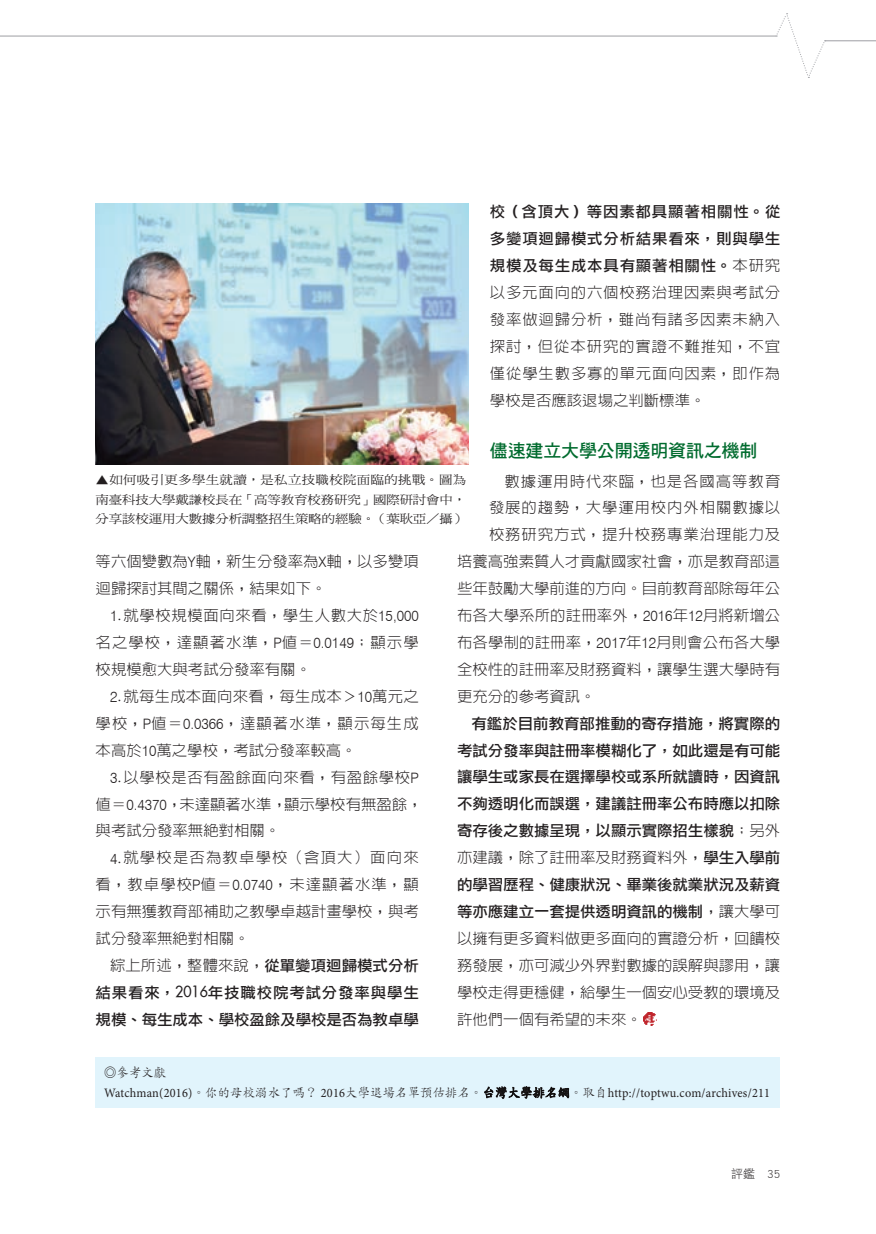
<style>
.page{position:relative;width:876px;height:1234px;background:#fff}
.page>*{position:absolute;margin:0;border:0;box-sizing:border-box;transform-origin:0 0}
.內文中標{font:18px "DF Hei Std W7";letter-spacing:-.01em;color:#006b2e}
.內文LH{font:300 15px/26.8px "AR Hei B5 HK";color:#231f20;text-align:justify}
.內文LH-2{font:15px/27.2px "DF Li Hei Md WIN BF";color:#231f20;text-align:justify}
.內文LH-3{font:300 15px "AR Hei B5 HK";letter-spacing:.06em;color:#231f20}
.資料來源{font:12.9px "Minion Pro";letter-spacing:.015em;color:#231f20;scale:.95 1}
.資料來源-2{font:12.9px "DF Kai Shu Std W3";color:#231f20;scale:.95 1}
.圖說{font:12px/19.5px "DF Ming Std W5";letter-spacing:-.01em;color:#231f20;text-align:justify;scale:1.12 1}
.t1{font:12px "DF Hei Std W3";color:#231f20}
.s1{font-family:"DF Li Hei Md WIN BF";font-weight:400}
.s2{font-family:"Swiss 721 BT"}
.s3{font-family:"AR Hei B5 HK";font-weight:300}
.s4{font-family:"Swiss 721 BT";font-size:14.4px}
.s5{font-family:"Futura Extended";font-weight:400;font-size:14.4px}
.s6{font-family:"Futura Extended"}
.s7{font-family:"DF Kai Shu Std W3"}
.s8{font-family:"DF Kai Shu Std W3";color:#000}
</style>
<div class="page">
<hr style="left:0;top:35px;width:776px;height:2px;background:#a8a9ad">
<hr style="left:825px;top:40px;width:51px;height:1px;background:#a8a9ad">
<svg style="left:776px;top:13px;width:50px;height:65px"></svg>
<svg style="left:643px;top:1012px;width:13px;height:13px"></svg>
<div style="left:96px;top:1056px;width:684px;height:51px;background:#e1f4fc"></div>
<svg style="left:484px;top:1086px;width:85px;height:12px"></svg>
<img style="left:96px;top:203px;width:373px;height:262px">
<p class="內文LH" style="left:490px;top:197px;width:292px"><span class="s1">校（含頂大）等因素都具顯著相關性。從多變項迴歸模式分析結果看來，則與學生規模及每生成本具有顯著相關性。</span>本研究以多元面向的六個校務治理因素與考試分發率做迴歸分析，雖尚有諸多因素未納入探討，但從本研究的實證不難推知，不宜僅從學生數多寡的單元面向因素，即作為學校是否應該退場之判斷標準。</p>
<p class="內文中標" style="left:490px;top:441px;width:269px">儘速建立大學公開透明資訊之機制</p>
<p class="內文LH-3" style="left:504px;top:473px;width:277px">數據運用時代來臨，也是各國高等教育</p>
<p class="內文LH-3" style="left:489px;top:500px;width:293px">發展的趨勢，大學運用校內外相關數據以</p>
<p class="內文LH-3" style="left:489px;top:527px;width:293px">校務研究方式，提升校務專業治理能力及</p>
<p class="內文LH" style="left:457px;top:548px;width:325px">培養高強素質人才貢獻國家社會，亦是教育部這</p>
<p class="內文LH" style="left:457px;top:575px;width:325px">些年鼓勵大學前進的方向。目前教育部除每年公</p>
<p class="內文LH" style="left:457px;top:602px;width:325px">布各大學系所的註冊率外，<span class="s2">2016</span>年<span class="s2">12</span>月將新增公</p>
<p class="內文LH" style="left:457px;top:628px;width:325px">布各學制的註冊率，<span class="s2">2017</span>年<span class="s2">12</span>月則會公布各大學</p>
<p class="內文LH" style="left:457px;top:655px;width:325px">全校性的註冊率及財務資料，讓學生選大學時有</p>
<p class="內文LH" style="left:457px;top:682px;width:140px">更充分的參考資訊。</p>
<p class="內文LH-2" style="left:457px;top:709px;width:325px;text-indent:14px">有鑑於目前教育部推動的寄存措施，將實際的考試分發率與註冊率模糊化了，如此還是有可能讓學生或家長在選擇學校或系所就讀時，因資訊不夠透明化而誤選，建議註冊率公布時應以扣除寄存後之數據呈現，以顯示實際招生樣貌<span class="s3">；另外亦建議，除了註冊率及財務資料外，</span>學生入學前</p>
<p class="內文LH" style="left:457px;top:869px;width:325px"><span class="s1">的學習歷程、健康狀況、畢業後就業狀況及薪資等亦應建立一套提供透明資訊的機制</span>，讓大學可以擁有更多資料做更多面向的實證分析，回饋校務發展，亦可減少外界對數據的誤解與謬用，讓學校走得更穩健，給學生一個安心受教的環境及許他們一個有希望的未來。</p>
<p class="圖說" style="left:96px;top:470px;width:332px">▲如何吸引更多學生就讀，是私立技職校院面臨的挑戰。圖為南臺科技大學戴謙校長在「高等教育校務研究」國際研討會中，分享該校運用大數據分析調整招生策略的經驗。（葉耿亞／攝）</p>
<p class="內文LH" style="left:96px;top:548px;width:325px">等六個變數為<span class="s4">Y</span>軸，新生分發率為<span class="s4">X</span>軸，以多變項迴歸探討其間之關係，結果如下。</p>
<p class="內文LH" style="left:96px;top:602px;width:325px;text-indent:14px"><span class="s2">1</span><span class="s5">.</span>就學校規模面向來看，學生人數大於<span class="s2">15</span><span class="s4">,</span><span class="s2">000</span>名之學校，達顯著水準，<span class="s4">P</span>值＝<span class="s2">0</span><span class="s4">.</span><span class="s2">0149</span>；顯示學校規模愈大與考試分發率有關。</p>
<p class="內文LH" style="left:96px;top:682px;width:325px;text-indent:14px"><span class="s2">2</span><span class="s5">.</span>就每生成本面向來看，每生成本＞<span class="s2">10</span>萬元之學校，<span class="s4">P</span>值＝<span class="s2">0</span><span class="s4">.</span><span class="s2">0366</span>，達顯著水準，顯示每生成本高於<span class="s2">10</span>萬之學校，考試分發率較高。</p>
<p class="內文LH" style="left:96px;top:763px;width:329px;text-align:left;text-indent:14px"><span class="s2">3</span><span class="s5">.</span>以學校是否有盈餘面向來看，有盈餘學校<span class="s4">P</span>值＝<span class="s2">0</span><span class="s4">.</span><span class="s2">4370</span>，未達顯著水準，顯示學校有無盈餘，與考試分發率無絕對相關。</p>
<p class="內文LH" style="left:96px;top:844px;width:325px;text-indent:14px"><span class="s2">4</span><span class="s5">.</span>就學校是否為教卓學校（含頂大）面向來看，教卓學校<span class="s4">P</span>值＝<span class="s2">0</span><span class="s4">.</span><span class="s2">0740</span>，未達顯著水準，顯示有無獲教育部補助之教學卓越計畫學校，與考試分發率無絕對相關。</p>
<p class="內文LH-2" style="left:96px;top:953px;width:325px;line-height:26.2px;text-indent:14px"><span class="s3">綜上所述，整體來說，</span>從單變項迴歸模式分析結果看來，<span class="s6">2016</span>年技職校院考試分發率與學生規模、每生成本、學校盈餘及學校是否為教卓學</p>
<p class="資料來源-2" style="left:104px;top:1064px;width:67px">◎參考文獻</p>
<p class="資料來源" style="left:104px;top:1083px;width:703px">Watchman(2016)<span class="s7">。你的母校溺水了嗎？</span> 2016<span class="s7">大學退場名單預估排名。</span><span class="s8">台灣大學排名網</span><span class="s7">。取自</span>http://toptwu.com/archives/211</p>
<p class="t1" style="left:731px;top:1167px;width:51px">評鑑 35</p>
</div>
